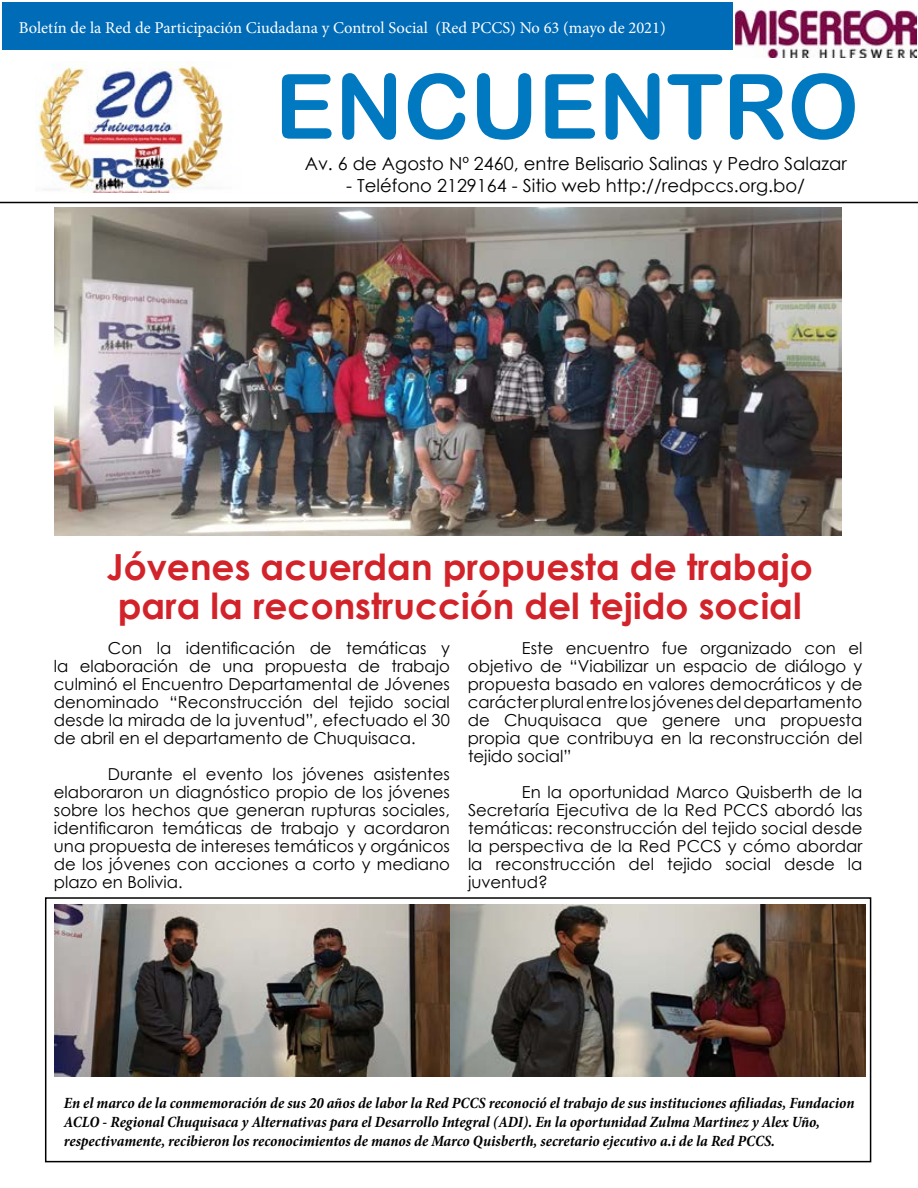
<style>
.page{position:relative;width:918px;height:1188px;background:#fff}
.page>*{position:absolute;margin:0;border:0;box-sizing:border-box;transform-origin:0 0}
.t1{font:90px "Arial Rounded MT Bold";color:#0079c1}
.t2{font:700 36px/39px "Century Gothic";color:#d2232a;text-align:center}
.t3{font:18px "Century Gothic";color:#000}
.t4{font:16.5px/18px "Century Gothic";color:#000;text-align:justify}
.t5{font:16.5px "Minion Pro";color:#fff}
.t6{font:italic 700 condensed 15.75px/18.9px "Minion Pro";letter-spacing:-.005em;color:#000}
</style>
<div class="page">
<div style="left:45px;top:897px;width:826px;height:265px;border:2px solid #000"></div>
<div style="left:3px;top:2px;width:730px;height:48px;background:#006bb6"></div>
<img style="left:36px;top:63px;width:188px;height:129px">
<hr style="left:0;top:202px;width:918px;height:1px;background:#000">
<img style="left:735px;top:11px;width:182px;height:47px">
<img style="left:54px;top:207px;width:788px;height:329px">
<img style="left:54px;top:904px;width:811px;height:173px">
<p class="t5" style="left:19px;top:17px;width:649px">Boletín de la Red de Participación Ciudadana y Control Social (Red PCCS) No 63 (mayo de 2021)</p>
<h1 class="t1" style="left:275px;top:54px;width:586px">ENCUENTRO</h1>
<p class="t3" style="left:305px;top:151px;width:544px">Av. 6 de Agosto Nº 2460, entre Belisario Salinas y Pedro Salazar</p>
<p class="t3" style="left:346px;top:172px;width:460px">- Teléfono 2129164 - Sitio web http://redpccs.org.bo/</p>
<h2 class="t2" style="left:107px;top:545px;width:708px">Jóvenes acuerdan propuesta de trabajo para la reconstrucción del tejido social</h2>
<p class="t4" style="left:54px;top:639px;width:398px;text-indent:54px">Con la identificación de temáticas y la elaboración de una propuesta de trabajo culminó el Encuentro Departamental de Jóvenes denominado “Reconstrucción del tejido social desde la mirada de la juventud”, efectuado el 30 de abril en el departamento de Chuquisaca.</p>
<p class="t4" style="left:54px;top:765px;width:398px;text-indent:54px">Durante el evento los jóvenes asistentes elaboraron un diagnóstico propio de los jóvenes sobre los hechos que generan rupturas sociales, identificaron temáticas de trabajo y acordaron una propuesta de intereses temáticos y orgánicos de los jóvenes con acciones a corto y mediano plazo en Bolivia.</p>
<p class="t4" style="left:468px;top:639px;width:396px;text-indent:54px">Este encuentro fue organizado con el objetivo de “Viabilizar un espacio de diálogo y propuesta basado en valores democráticos y de carácterpluralentrelosjóvenesdeldepartamento de Chuquisaca que genere una propuesta propia que contribuya en la reconstrucción del tejido social”</p>
<p class="t4" style="left:468px;top:783px;width:396px;text-indent:54px">En la oportunidad Marco Quisberth de la Secretaría Ejecutiva de la Red PCCS abordó las temáticas: reconstrucción del tejido social desde la perspectiva de la Red PCCS y cómo abordar la reconstrucción del tejido social desde la juventud?</p>
<p class="t6" style="left:64px;top:1094px;width:792px">En el marco de la conmemoración de sus 20 años de labor la Red PCCS reconoció el trabajo de sus instituciones afiliadas, Fundacion<br>ACLO - Regional Chuquisaca y Alternativas para el Desarrollo Integral (ADI). En la oportunidad Zulma Martinez y Alex Uño, respectivamente, recibieron los reconocimientos de manos de Marco Quisberth, secretario ejecutivo a.i de la Red PCCS.</p>
</div>
